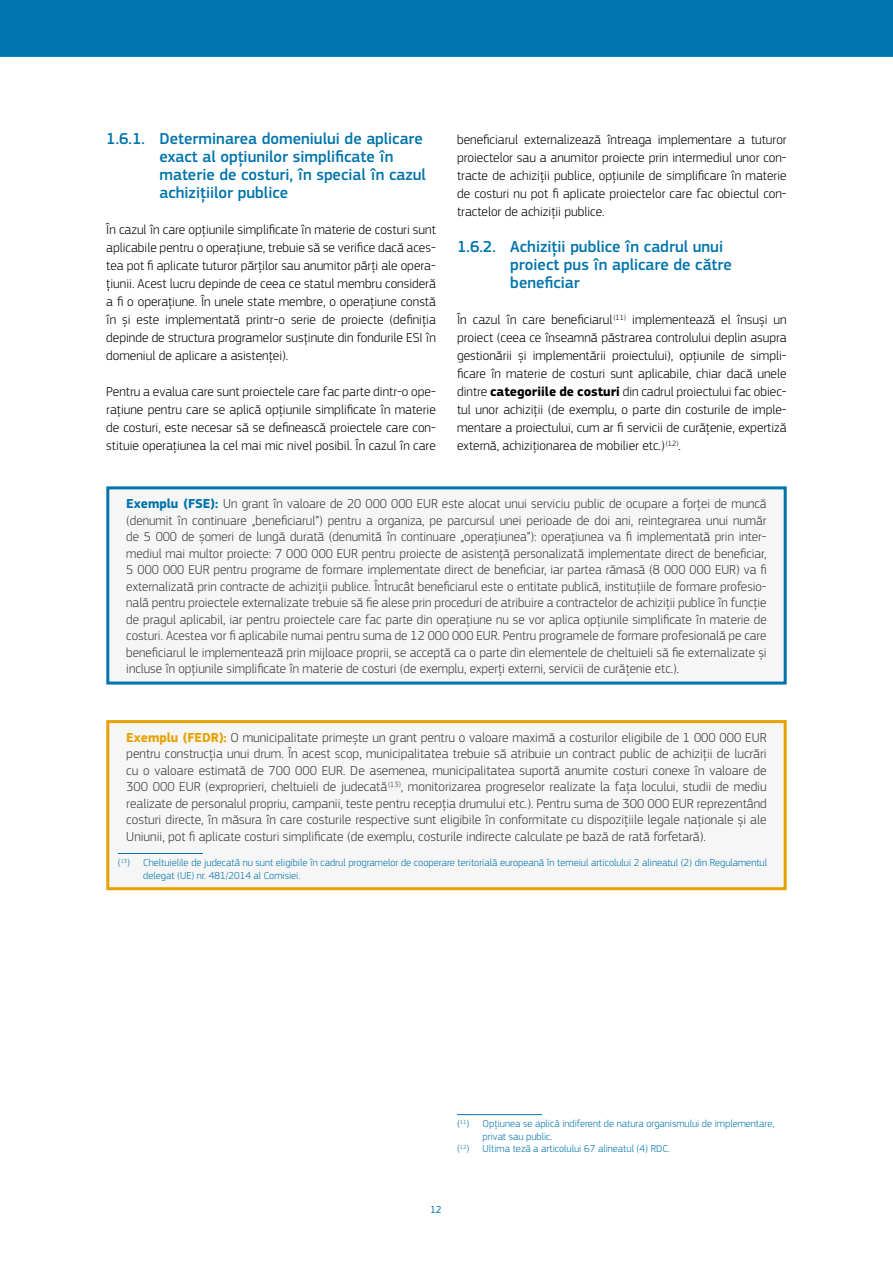
<style>
.page{position:relative;width:893px;height:1263px;background:#fff}
.page>*{position:absolute;margin:0;border:0;box-sizing:border-box;transform-origin:0 0}
.t1{font:500 16.5px/18px "EC Square Sans Pro";color:#0074ac}
.t2{font:300 13.5px/16.5px "EC Square Sans Pro";color:#3b3b3b;text-align:justify}
.t3{font:300 13.5px/18px "EC Square Sans Pro";color:#000;text-align:justify}
.t4{font:300 10.5px/12.6px "EC Square Sans Pro";color:#0074ac}
.t5{font:10.5px "EC Square Sans Pro";color:#0074ac}
.s1{font-weight:700}
.s2{font-weight:700;color:#0074ac}
.s3{color:#303030}
.s4{font-weight:700;color:#e6a200}
</style>
<div class="page">
<div style="left:0;top:0;width:893px;height:57px;background:#0074ac"></div>
<hr style="left:457px;top:1114px;width:85px;height:1px;background:#0074ac">
<div style="left:108px;top:488px;width:677px;height:195px;background:#f6f6f6"></div>
<div style="left:106px;top:486px;width:681px;height:198px;border:3px solid #0074ac"></div>
<div style="left:108px;top:722px;width:677px;height:167px;background:#f6f6f6"></div>
<hr style="left:118px;top:853px;width:85px;height:1px;background:#0074ac">
<div style="left:106px;top:720px;width:681px;height:170px;border:3px solid #e6a200"></div>
<p class="t1" style="left:159px;top:130px;width:268px;text-indent:-53px">1.6.1. Determinarea domeniului de aplicare exact al opțiunilor simplificate în materie de costuri, în special în cazul achizițiilor publice</p>
<p class="t3" style="left:106px;top:220px;width:331px">În cazul în care opțiunile simplificate în materie de costuri sunt aplicabile pentru o operațiune, trebuie să se verifice dacă aces&shy;tea pot fi aplicate tuturor părților sau anumitor părți ale opera&shy;țiunii. Acest lucru depinde de ceea ce statul membru consideră a fi o operațiune. În unele state membre, o operațiune constă în și este implementată printr-o serie de proiecte (definiția depinde de structura programelor susținute din fondurile ESI în domeniul de aplicare a asistenței).</p>
<p class="t3" style="left:106px;top:382px;width:331px">Pentru a evalua care sunt proiectele care fac parte dintr-o ope&shy;rațiune pentru care se aplică opțiunile simplificate în materie de costuri, este necesar să se definească proiectele care con&shy;stituie operațiunea la cel mai mic nivel posibil. În cazul în care</p>
<p class="t3" style="left:457px;top:130px;width:331px">beneficiarul externalizează întreaga implementare a tuturor proiectelor sau a anumitor proiecte prin intermediul unor con&shy;tracte de achiziții publice, opțiunile de simplificare în materie de costuri nu pot fi aplicate proiectelor care fac obiectul con&shy;tractelor de achiziții publice.</p>
<p class="t1" style="left:510px;top:238px;width:223px;text-indent:-53px">1.6.2. Achiziții publice în cadrul unui proiect pus în aplicare de către beneficiar</p>
<p class="t3" style="left:457px;top:310px;width:331px">În cazul în care beneficiarul<sup>(11)</sup> implementează el însuși un proiect (ceea ce înseamnă păstrarea controlului deplin asupra gestionării și implementării proiectului), opțiunile de simpli&shy;ficare în materie de costuri sunt aplicabile, chiar dacă unele dintre <span class="s1">categoriile de costuri</span> din cadrul proiectului fac obiec&shy;tul unor achiziții (de exemplu, o parte din costurile de imple&shy;mentare a proiectului, cum ar fi servicii de curățenie, expertiză externă, achiziționarea de mobilier etc.)<sup>(12)</sup>.</p>
<p class="t2" style="left:126px;top:495px;width:642px"><span class="s2">Exemplu (FSE):</span> Un grant în valoare de 20 000 000 EUR este alocat unui serviciu public de ocupare a forței de muncă (denumit în continuare „beneficiarul”) pentru a organiza, pe parcursul unei perioade de doi ani, reintegrarea unui număr de 5 000 de șomeri de lungă durată (denumită în continuare „operațiunea”): operațiunea va fi implementat<span class="s3">ă</span> prin inter&shy;mediul mai multor proiecte: 7 000 000 EUR pentru proiecte de asistență personalizată implementate direct de beneficiar, 5 000 000 EUR pentru programe de formare implementate direct de beneficiar, iar partea rămasă (8 000 000 EUR) va fi externalizată prin contracte de achiziții publice. Întrucât beneficiarul este o entitate publică, instituțiile de formare profesio&shy;nală pentru proiectele externalizate trebuie să fie alese prin proceduri de atribuire a contractelor de achiziții publice în funcție de pragul aplicabil, iar pentru proiectele care fac parte din operațiune nu se vor aplica opțiunile simplificate în materie de costuri. Acestea vor fi aplicabile numai pentru suma de 12 000 000 EUR. Pentru programele de formare profesională pe care beneficiarul le implementeaz<span class="s3">ă</span> prin mijloace proprii, se acceptă ca o parte din elementele de cheltuieli să fie externalizate și incluse în opțiunile simplificate în materie de costuri (de exemplu, experți externi, servicii de curățenie etc.).</p>
<p class="t2" style="left:126px;top:729px;width:642px"><span class="s4">Exemplu (FEDR):</span> O municipalitate primește un grant pentru o valoare maximă a costurilor eligibile de 1 000 000 EUR pentru construcția unui drum. În acest scop, municipalitatea trebuie să atribuie un contract public de achiziții de lucrări cu o valoare estimată de 700 000 EUR. De asemenea, municipalitatea suportă anumite costuri conexe în valoare de 300 000 EUR (exproprieri, cheltuieli de judecată<sup>(13)</sup>, monitorizarea progreselor realizate la fața locului, studii de mediu realizate de personalul propriu, campanii, teste pentru recepția drumului etc.). Pentru suma de 300 000 EUR reprezentând costuri directe, în măsura în care costurile respective sunt eligibile în conformitate cu dispozițiile legale naționale și ale Uniunii, pot fi aplicate costuri simplificate (de exemplu, costurile indirecte calculate pe bază de rată forfetară).</p>
<p class="t4" style="left:143px;top:856px;width:625px;text-indent:-26px">(<sup>13</sup>) Cheltuielile de judecată nu sunt eligibile în cadrul programelor de cooperare teritorială europeană în temeiul articolului 2 alineatul (2) din Regulamentul delegat (UE) nr. 481/2014 al Comisiei.</p>
<p class="t4" style="left:457px;top:1117px;width:319px">(<sup>11</sup>) Opțiunea se aplică indiferent de natura organismului de implementare,</p>
<p class="t4" style="left:483px;top:1130px;width:71px">privat sau public.</p>
<p class="t4" style="left:457px;top:1142px;width:214px">(<sup>12</sup>) Ultima teză a articolului 67 alineatul (4) RDC.</p>
<p class="t5" style="left:430px;top:1203px;width:13px">12</p>
</div>
